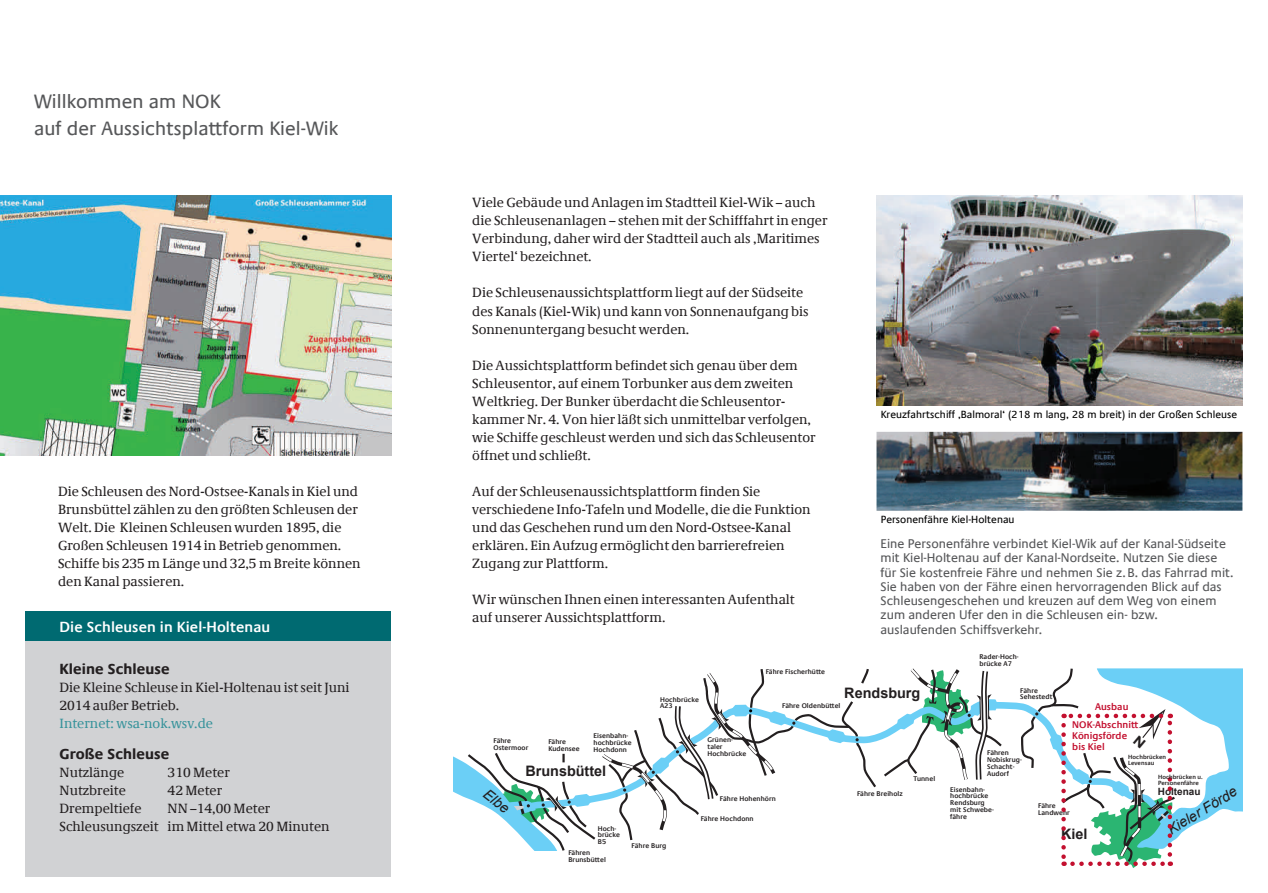
<style>
.page{position:relative;width:1268px;height:893px;background:#fff}
.page>*{position:absolute;margin:0;border:0;box-sizing:border-box;transform-origin:0 0}
.t1{font:19.5px/27px "Praxis Com";letter-spacing:.005em;color:#57585a}
.t2{font:700 14.85px "Praxis Com";letter-spacing:.005em;color:#231f20}
.t3{font:600 14.85px "Praxis Com";letter-spacing:.005em;color:#fff}
.t4{font:700 14.4px "Arial";color:#231f20}
.t5{font:italic 14.4px "Arial";color:#231f20}
.t6{font:13.5px/18px "Demos Com";color:#231f20}
.t7{font:13.5px "Demos Com";color:#37939b}
.t8{font:12.75px/14.2px "Praxis Com";color:#57585a}
.t9{font:10.5px "Praxis Com";letter-spacing:.005em;color:#000}
.t10{font:700 10.05px "Arial";color:#231f20}
.t11{font:600 9.9px/10.8px "Praxis Com";letter-spacing:.005em;color:#c3102f}
.t12{font:600 6.9px/6.8px "Praxis Com";letter-spacing:.005em;color:#231f20}
.t13{font:600 6.15px/5.7px "Praxis Com";letter-spacing:.005em;color:#231f20}
</style>
<div class="page">
<img style="left:876px;top:196px;width:366px;height:210px">
<div style="left:26px;top:641px;width:365px;height:235px;background:#d1d2d4"></div>
<img style="left:0;top:196px;width:391px;height:259px">
<div style="left:26px;top:612px;width:365px;height:29px;background:#006a71"></div>
<svg style="left:454px;top:668px;width:548px;height:183px"></svg>
<img style="left:876px;top:432px;width:366px;height:79px">
<svg style="left:1019px;top:668px;width:223px;height:200px"></svg>
<h1 class="t1" style="left:34px;top:88px;width:305px">Willkommen am NOK<br>auf der Aussichtsplattform Kiel-Wik</h1>
<p class="t6" style="left:58px;top:482px;width:304px">Die Schleusen des Nord-Ostsee-Kanals in Kiel und Brunsbüttel zählen zu den größten Schleusen der Welt. Die Kleinen Schleusen wurden 1895, die Großen Schleusen 1914 in Betrieb genommen.<br>Schiffe bis 235 m Länge und 32,5 m Breite können den Kanal passieren.</p>
<p class="t3" style="left:60px;top:618px;width:212px">Die Schleusen in Kiel-Holtenau</p>
<p class="t2" style="left:60px;top:660px;width:111px">Kleine Schleuse</p>
<p class="t6" style="left:60px;top:679px;width:291px">Die Kleine Schleuse in Kiel-Holtenau ist seit Juni<br>2014 außer Betrieb.</p>
<p class="t7" style="left:60px;top:716px;width:155px">Internet: wsa-nok.wsv.de</p>
<p class="t2" style="left:60px;top:745px;width:111px">Große Schleuse</p>
<p class="t6" style="left:60px;top:763px;width:66px">Nutzlänge</p>
<p class="t6" style="left:168px;top:763px;width:64px">310 Meter</p>
<p class="t6" style="left:60px;top:781px;width:68px">Nutzbreite</p>
<p class="t6" style="left:168px;top:781px;width:56px">42 Meter</p>
<p class="t6" style="left:60px;top:799px;width:83px">Drempeltiefe</p>
<p class="t6" style="left:60px;top:799px;width:271px;text-indent:108px">NN –14,00 Meter<br>Schleusungszeit im Mittel etwa 20 Minuten</p>
<p class="t6" style="left:472px;top:194px;width:356px">Viele Gebäude und Anlagen im Stadtteil Kiel-Wik – auch die Schleusenanlagen – stehen mit der Schifffahrt in enger Verbindung, daher wird der Stadtteil auch als ‚Maritimes Viertel‘ bezeichnet.</p>
<p class="t6" style="left:472px;top:284px;width:338px">Die Schleusenaussichtsplattform liegt auf der Südseite des Kanals (Kiel-Wik) und kann von Sonnenaufgang bis<br>Sonnenuntergang besucht werden.</p>
<p class="t6" style="left:472px;top:356px;width:345px">Die Aussichtsplattform befindet sich genau über dem Schleusentor, auf einem Torbunker aus dem zweiten Weltkrieg. Der Bunker überdacht die Schleusentor&shy;kammer Nr. 4. Von hier läßt sich unmittelbar verfolgen, wie Schiffe geschleust werden und sich das Schleusentor öffnet und schließt.</p>
<p class="t6" style="left:472px;top:482px;width:340px">Auf der Schleusenaussichtsplattform finden Sie verschiedene Info-Tafeln und Modelle, die die Funktion und das Geschehen rund um den Nord-Ostsee-Kanal erklären. Ein Aufzug ermöglicht den barrierefreien Zugang zur Plattform.</p>
<p class="t6" style="left:472px;top:591px;width:324px">Wir wünschen Ihnen einen interessanten Aufenthalt auf unserer Aussichtsplattform.</p>
<p class="t12" style="left:765px;top:669px;width:61px">Fähre Fischerhütte</p>
<p class="t9" style="left:880px;top:409px;width:358px">Kreuzfahrtschiff ‚Balmoral‘ (218 m lang, 28 m breit) in der Großen Schleuse</p>
<p class="t9" style="left:880px;top:513px;width:135px">Personenfähre Kiel-Holtenau</p>
<p class="t8" style="left:880px;top:537px;width:354px">Eine Personenfähre verbindet Kiel-Wik auf der Kanal-Südseite mit Kiel-Holtenau auf der Kanal-Nordseite. Nutzen Sie diese für Sie kostenfreie Fähre und nehmen Sie z.B. das Fahrrad mit.<br>Sie haben von der Fähre einen hervorragenden Blick auf das Schleusengeschehen und kreuzen auf dem Weg von einem zum anderen Ufer den in die Schleusen ein- bzw. auslaufenden Schiffsverkehr.</p>
<p class="t12" style="left:979px;top:654px;width:41px">Rader-Hoch&shy;brücke A7</p>
<p class="t12" style="left:660px;top:696px;width:40px">Hochbrücke<br>A23</p>
<p class="t4" style="left:844px;top:684px;width:78px">Rendsburg</p>
<p class="t12" style="left:782px;top:702px;width:60px">Fähre Oldenbüttel</p>
<p class="t12" style="left:493px;top:738px;width:36px">Fähre<br>Ostermoor</p>
<p class="t12" style="left:548px;top:739px;width:33px">Fähre<br>Kudensee</p>
<p class="t12" style="left:593px;top:732px;width:40px">Eisenbahn&shy;hochbrücke<br>Hochdonn</p>
<p class="t12" style="left:707px;top:737px;width:40px">Grünen&shy;taler<br>Hochbrücke</p>
<p class="t4" style="left:525px;top:762px;width:82px">Brunsbüttel</p>
<p class="t12" style="left:913px;top:775px;width:23px">Tunnel</p>
<p class="t5" style="left:491px;top:785px;width:30px;rotate:38deg">Elbe</p>
<p class="t12" style="left:719px;top:796px;width:57px">Fähre Hohenhörn</p>
<p class="t12" style="left:856px;top:790px;width:47px">Fähre Breiholz</p>
<p class="t12" style="left:700px;top:816px;width:54px">Fähre Hochdonn</p>
<p class="t12" style="left:597px;top:825px;width:24px">Hoch&shy;brücke<br>B5</p>
<p class="t12" style="left:568px;top:849px;width:39px">Fähren<br>Brunsbüttel</p>
<p class="t12" style="left:631px;top:842px;width:36px">Fähre Burg</p>
<p class="t12" style="left:1020px;top:687px;width:34px">Fähre<br>Sehestedt</p>
<p class="t11" style="left:1094px;top:701px;width:35px">Ausbau</p>
<p class="t12" style="left:986px;top:750px;width:36px">Fähren<br>Nobiskrug-<br>Schacht-<br>Audorf</p>
<p class="t12" style="left:950px;top:786px;width:45px">Eisenbahn&shy;hochbrücke<br>Rendsburg mit Schwebe&shy;fähre</p>
<p class="t11" style="left:1072px;top:719px;width:68px">NOK-Abschnitt<br>Königsförde bis Kiel</p>
<p class="t13" style="left:1127px;top:754px;width:39px">Hochbrücken<br>Levensau</p>
<p class="t12" style="left:1037px;top:802px;width:33px">Fähre<br>Landwehr</p>
<p class="t4" style="left:1060px;top:824px;width:28px">Kiel</p>
<p class="t13" style="left:1157px;top:774px;width:46px">Hochbrücken u.<br>Personenfähre</p>
<p class="t5" style="left:1163px;top:822px;width:80px;rotate:-31deg">Kieler Förde</p>
<p class="t10" style="left:1157px;top:785px;width:44px">Holtenau</p>
</div>
